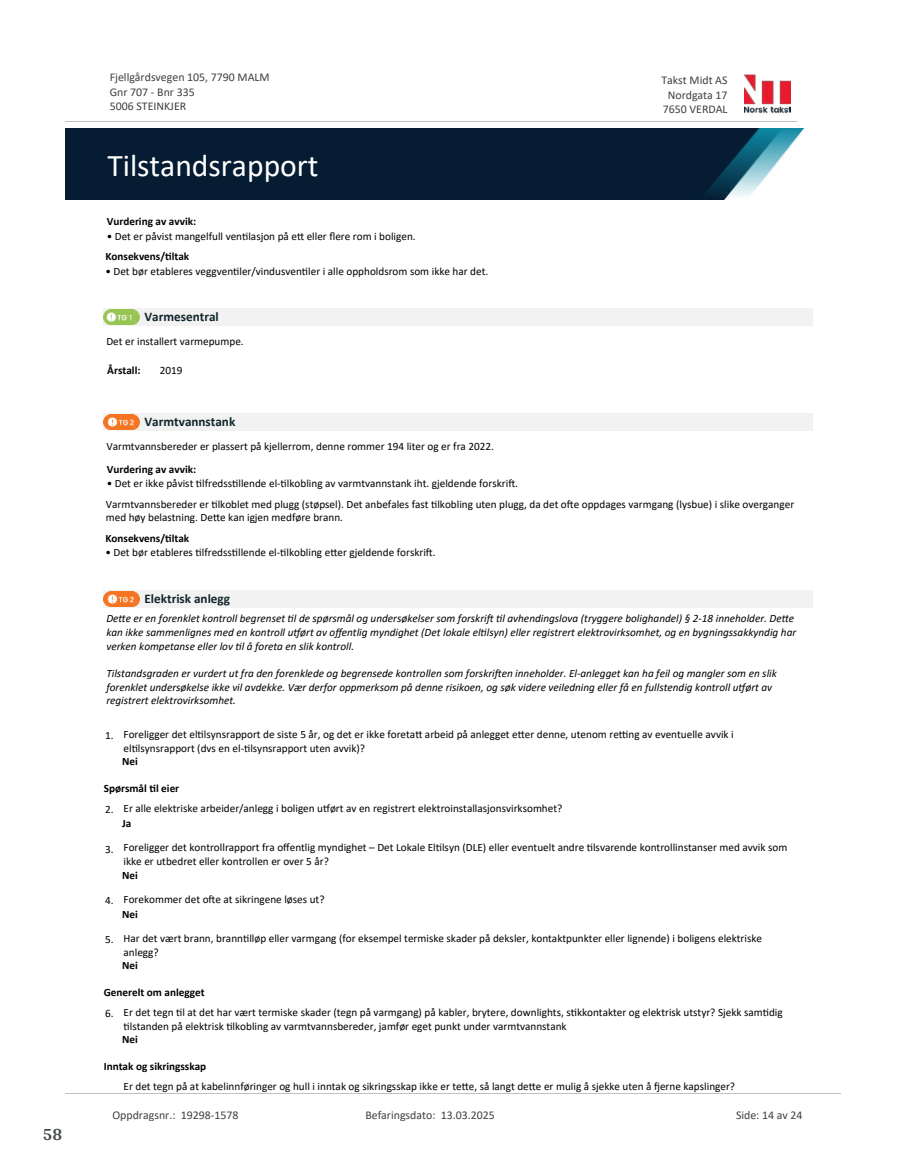
<style>
.page{position:relative;width:915px;height:1172px;background:#fff}
.page>*{position:absolute;margin:0;border:0;box-sizing:border-box;transform-origin:0 0}
.t1{font:31.65px "Calibri";color:#fff}
.t2{font:700 18px "Arya";color:#414749}
.t3{font:700 13.2px "Calibri";color:#0f252c}
.t4{font:11.85px/14.5px "Calibri";color:#404040}
.t5{font:11.25px/13.6px "Calibri";color:#000}
.t6{font:italic 11.25px/13.6px "Calibri";color:#000}
.t7{font:700 11.25px "Calibri";color:#000}
</style>
<div class="page">
<div style="left:104px;top:309px;width:708px;height:17px;background:#f2f2f2"></div>
<svg style="left:107px;top:324px;width:29px;height:1px"></svg>
<img style="left:104px;top:309px;width:35px;height:15px">
<div style="left:104px;top:413px;width:708px;height:17px;background:#f2f2f2"></div>
<svg style="left:107px;top:429px;width:29px;height:1px"></svg>
<img style="left:104px;top:414px;width:35px;height:15px">
<div style="left:104px;top:591px;width:708px;height:17px;background:#f2f2f2"></div>
<svg style="left:107px;top:591px;width:29px;height:1px"></svg>
<img style="left:104px;top:592px;width:35px;height:15px">
<img style="left:744px;top:74px;width:46px;height:40px">
<hr style="left:65px;top:121px;width:731px;height:1px;background:#c0c0c0">
<img style="left:65px;top:129px;width:738px;height:71px">
<hr style="left:65px;top:1093px;width:775px;height:1px;background:#c0c0c0">
<h2 class="t2" style="left:43px;top:1123px;width:21px">58</h2>
<p class="t4" style="left:110px;top:70px;width:161px">Fjellgårdsvegen 105, 7790 MALM<br>Gnr 707 - Bnr 335<br>5006 STEINKJER</p>
<p class="t4" style="left:661px;top:73px;width:68px">Takst Midt AS</p>
<p class="t4" style="left:667px;top:87px;width:61px">Nordgata 17</p>
<p class="t4" style="left:662px;top:102px;width:66px">7650 VERDAL</p>
<h1 class="t1" style="left:107px;top:143px;width:213px">Tilstandsrapport</h1>
<p class="t7" style="left:107px;top:214px;width:91px">Vurdering av avvik:</p>
<p class="t5" style="left:107px;top:229px;width:310px">• Det er påvist mangelfull ven琀椀lasjon på e琀琀 eller 昀氀ere rom i boligen.</p>
<p class="t7" style="left:105px;top:249px;width:85px">Konsekvens/琀椀ltak</p>
<p class="t5" style="left:105px;top:264px;width:384px">• Det bør etableres veggven琀椀ler/vindusven琀椀ler i alle oppholdsrom som ikke har det.</p>
<p class="t3" style="left:144px;top:307px;width:76px">Varmesentral</p>
<p class="t5" style="left:106px;top:335px;width:139px">Det er installert varmepumpe.</p>
<p class="t7" style="left:107px;top:362px;width:35px">Årstall:</p>
<p class="t5" style="left:160px;top:363px;width:24px">2019</p>
<p class="t3" style="left:144px;top:412px;width:92px">Varmtvannstank</p>
<p class="t5" style="left:106px;top:439px;width:389px">Varmtvannsbereder er plassert på kjellerrom, denne rommer 194 liter og er fra 2022.</p>
<p class="t7" style="left:107px;top:461px;width:91px">Vurdering av avvik:</p>
<p class="t5" style="left:106px;top:473px;width:689px;line-height:20.7px">• Det er ikke påvist 琀椀lfredss琀椀llende el-琀椀lkobling av varmtvannstank iht. gjeldende forskri昀琀.<br>Varmtvannsbereder er 琀椀lkoblet med plugg (støpsel). Det anbefales fast 琀椀lkobling uten plugg, da det o昀琀e oppdages varmgang (lysbue) i slike overganger</p>
<p class="t5" style="left:106px;top:510px;width:239px">med høy belastning. De琀琀e kan igjen medføre brann.</p>
<p class="t7" style="left:105px;top:530px;width:85px">Konsekvens/琀椀ltak</p>
<p class="t5" style="left:105px;top:545px;width:331px">• Det bør etableres 琀椀lfredss琀椀llende el-琀椀lkobling e琀琀er gjeldende forskri昀琀.</p>
<p class="t3" style="left:144px;top:589px;width:87px">Elektrisk anlegg</p>
<p class="t6" style="left:106px;top:611px;width:691px">De琀琀e er en forenklet kontroll begrenset 琀椀l de spørsmål og undersøkelser som forskri昀琀 琀椀l avhendingslova (tryggere bolighandel) § 2-18 inneholder. De琀琀e kan ikke sammenlignes med en kontroll u琀昀ørt av o昀昀entlig myndighet (Det lokale el琀椀lsyn) eller registrert elektrovirksomhet, og en bygningssakkyndig har verken kompetanse eller lov 琀椀l å foreta en slik kontroll.</p>
<p class="t6" style="left:106px;top:666px;width:671px">Tilstandsgraden er vurdert ut fra den forenklede og begrensede kontrollen som forskri昀琀en inneholder. El-anlegget kan ha feil og mangler som en slik forenklet undersøkelse ikke vil avdekke. Vær derfor oppmerksom på denne risikoen, og søk videre veiledning eller få en fullstendig kontroll u琀昀ørt av registrert elektrovirksomhet.</p>
<p class="t5" style="left:123px;top:727px;width:611px;text-indent:-19px">1. Foreligger det el琀椀lsynsrapport de siste 5 år, og det er ikke foreta琀琀 arbeid på anlegget e琀琀er denne, utenom re琀紀ng av eventuelle avvik i el琀椀lsynsrapport (dvs en el-琀椀lsynsrapport uten avvik)?</p>
<p class="t7" style="left:122px;top:754px;width:17px">Nei</p>
<p class="t5" style="left:105px;top:801px;width:458px">2. Er alle elektriske arbeider/anlegg i boligen u琀昀ørt av en registrert elektroinstallasjonsvirksomhet?</p>
<p class="t7" style="left:122px;top:815px;width:11px">Ja</p>
<p class="t7" style="left:104px;top:780px;width:77px">Spørsmål 琀椀l eier</p>
<p class="t5" style="left:123px;top:840px;width:665px;text-indent:-19px">3. Foreligger det kontrollrapport fra o昀昀entlig myndighet – Det Lokale El琀椀lsyn (DLE) eller eventuelt andre 琀椀lsvarende kontrollinstanser med avvik som ikke er utbedret eller kontrollen er over 5 år?</p>
<p class="t7" style="left:122px;top:867px;width:17px">Nei</p>
<p class="t5" style="left:105px;top:892px;width:221px">4. Forekommer det o昀琀e at sikringene løses ut?</p>
<p class="t7" style="left:122px;top:906px;width:17px">Nei</p>
<p class="t5" style="left:123px;top:931px;width:640px;text-indent:-19px">5. Har det vært brann, brann琀椀lløp eller varmgang (for eksempel termiske skader på deksler, kontaktpunkter eller lignende) i boligens elektriske anlegg?</p>
<p class="t7" style="left:122px;top:958px;width:17px">Nei</p>
<p class="t5" style="left:123px;top:1005px;width:660px;text-indent:-19px">6. Er det tegn 琀椀l at det har vært termiske skader (tegn på varmgang) på kabler, brytere, downlights, s琀椀kkontakter og elektrisk utstyr? Sjekk sam琀椀dig琀椀lstanden på elektrisk 琀椀lkobling av varmtvannsbereder, jamfør eget punkt under varmtvannstank</p>
<p class="t7" style="left:122px;top:1032px;width:17px">Nei</p>
<p class="t7" style="left:104px;top:984px;width:102px">Generelt om anlegget</p>
<p class="t7" style="left:104px;top:1058px;width:104px">Inntak og sikringsskap</p>
<p class="t5" style="left:123px;top:1079px;width:613px">Er det tegn på at kabelinnføringer og hull i inntak og sikringsskap ikke er te琀琀e, så langt de琀琀e er mulig å sjekke uten å 昀樀erne kapslinger?</p>
<p class="t4" style="left:112px;top:1107px;width:127px">Oppdragsnr.: 19298-1578</p>
<p class="t4" style="left:365px;top:1107px;width:131px">Befaringsdato: 13.03.2025</p>
<p class="t4" style="left:735px;top:1107px;width:68px">Side: 14 av 24</p>
</div>
